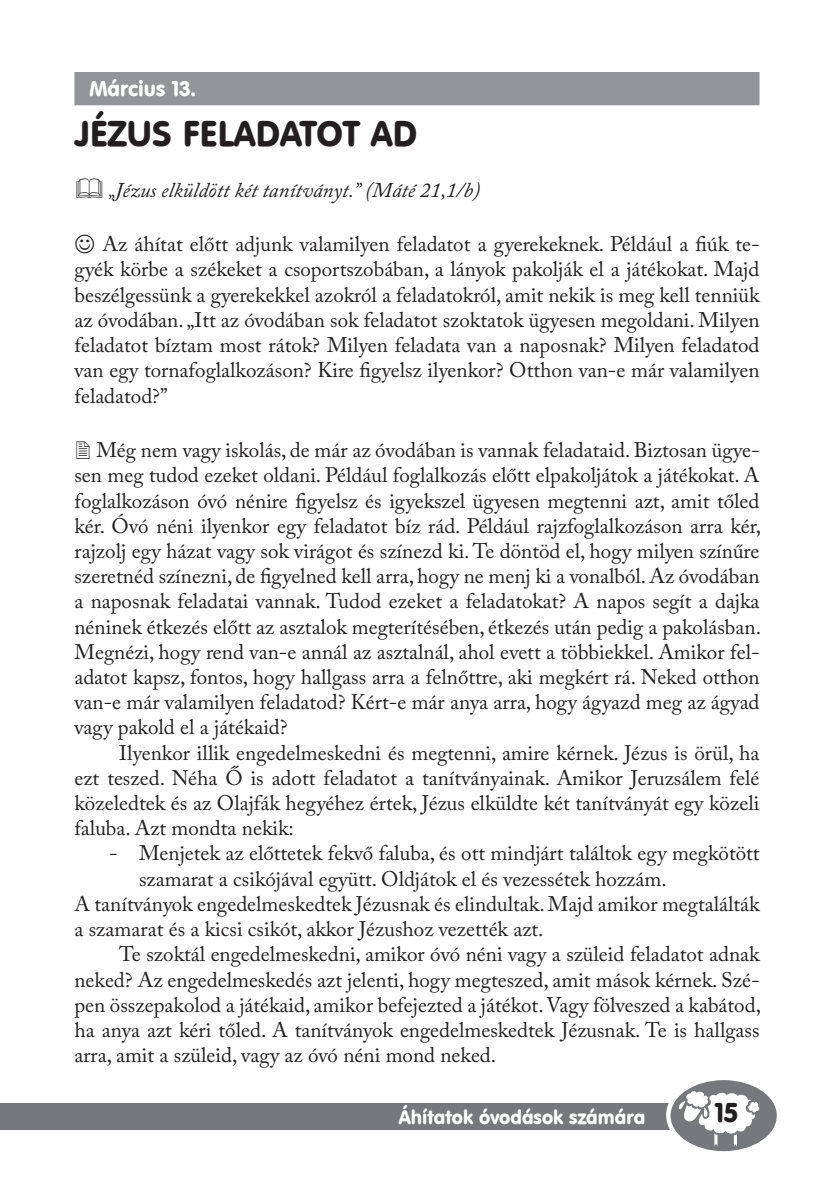
<style>
.page{position:relative;width:834px;height:1181px;background:#fff}
.page>*{position:absolute;margin:0;border:0;box-sizing:border-box;transform-origin:0 0}
.t1{font:35px "Hu Vagou Hu";color:#231f20}
.t2{font:26.6px "Hu Vagou Hu";color:#231f20}
.t3{font:21px/25.2px "Adobe Caslon Pro";color:#231f20;text-align:justify}
.t4{font:italic 21px "Adobe Caslon Pro";color:#231f20}
.t5{font:21px "Hu Vagou Hu";color:#fff}
.t6{font:19.25px "Hu Vagou Hu";color:#fff}
</style>
<div class="page">
<div style="left:0;top:1103px;width:764px;height:27px;background:#76787b"></div>
<div style="left:666px;top:1074px;width:115px;height:82px;background:#fff;border-radius:50%"></div>
<svg style="left:670px;top:1080px;width:106px;height:71px"></svg>
<div style="left:74px;top:72px;width:685px;height:33px;background:#939598"></div>
<p class="t5" style="left:89px;top:75px;width:108px">Március 13.</p>
<h1 class="t1" style="left:74px;top:111px;width:344px">Jézus feladatot ad</h1>
<p class="t4" style="left:108px;top:177px;width:373px">„Jézus elküldött két tanítványt.” (Máté 21,1/b)</p>
<p class="t3" style="left:74px;top:231px;width:687px;text-indent:28px">Az áhítat előtt adjunk valamilyen feladatot a gyerekeknek. Például a fiúk te&shy;gyék körbe a székeket a csoportszobában, a lányok pakolják el a játékokat. Majd beszélgessünk a gyerekekkel azokról a feladatokról, amit nekik is meg kell tenniük az óvodában. „Itt az óvodában sok feladatot szoktatok ügyesen megoldani. Milyen feladatot bíztam most rátok? Milyen feladata van a naposnak? Milyen feladatod van egy tornafoglalkozáson? Kire figyelsz ilyenkor? Otthon van-e már valamilyen feladatod?”</p>
<p class="t3" style="left:74px;top:437px;width:688px;text-indent:22px">Még nem vagy iskolás, de már az óvodában is vannak feladataid. Biztosan ügye&shy;sen meg tudod ezeket oldani. Például foglalkozás előtt elpakoljátok a játékokat. A foglalkozáson óvó nénire figyelsz és igyekszel ügyesen megtenni azt, amit tőled kér. Óvó néni ilyenkor egy feladatot bíz rád. Például rajzfoglalkozáson arra kér, rajzolj egy házat vagy sok virágot és színezd ki. Te döntöd el, hogy milyen színűre szeretnéd színezni, de figyelned kell arra, hogy ne menj ki a vonalból. Az óvodában a naposnak feladatai vannak. Tudod ezeket a feladatokat? A napos segít a dajka néninek étkezés előtt az asztalok megterítésében, étkezés után pedig a pakolásban.<br>Megnézi, hogy rend van-e annál az asztalnál, ahol evett a többiekkel. Amikor fel&shy;adatot kapsz, fontos, hogy hallgass arra a felnőttre, aki megkért rá. Neked otthon van-e már valamilyen feladatod? Kért-e már anya arra, hogy ágyazd meg az ágyad vagy pakold el a játékaid?</p>
<p class="t3" style="left:74px;top:740px;width:686px;text-indent:45px">Ilyenkor illik engedelmeskedni és megtenni, amire kérnek. Jézus is örül, ha ezt teszed. Néha Ő is adott feladatot a tanítványainak. Amikor Jeruzsálem felé közeledtek és az Olajfák hegyéhez értek, Jézus elküldte két tanítványát egy közeli faluba. Azt mondta nekik:</p>
<p class="t3" style="left:109px;top:840px;width:651px">- Menjetek az előttetek fekvő faluba, és ott mindjárt találtok egy megkötött</p>
<p class="t3" style="left:139px;top:866px;width:529px">szamarat a csikójával együtt. Oldjátok el és vezessétek hozzám.</p>
<p class="t3" style="left:74px;top:891px;width:687px">A tanítványok engedelmeskedtek Jézusnak és elindultak. Majd amikor megtalálták</p>
<p class="t3" style="left:74px;top:916px;width:470px">a szamarat és a kicsi csikót, akkor Jézushoz vezették azt.</p>
<p class="t3" style="left:119px;top:941px;width:642px">Te szoktál engedelmeskedni, amikor óvó néni vagy a szüleid feladatot adnak</p>
<p class="t3" style="left:74px;top:966px;width:686px">neked? Az engedelmeskedés azt jelenti, hogy megteszed, amit mások kérnek. Szé-</p>
<p class="t3" style="left:74px;top:992px;width:688px">pen összepakolod a játékaid, amikor befejezted a játékot. Vagy fölveszed a kabátod,</p>
<p class="t3" style="left:74px;top:1017px;width:686px">ha anya azt kéri tőled. A tanítványok engedelmeskedtek Jézusnak. Te is hallgass</p>
<p class="t3" style="left:74px;top:1042px;width:423px">arra, amit a szüleid, vagy az óvó néni mond neked.</p>
<p class="t6" style="left:398px;top:1104px;width:248px">Áhítatok óvodások számára</p>
<p class="t2" style="left:715px;top:1095px;width:25px">15</p>
</div>
